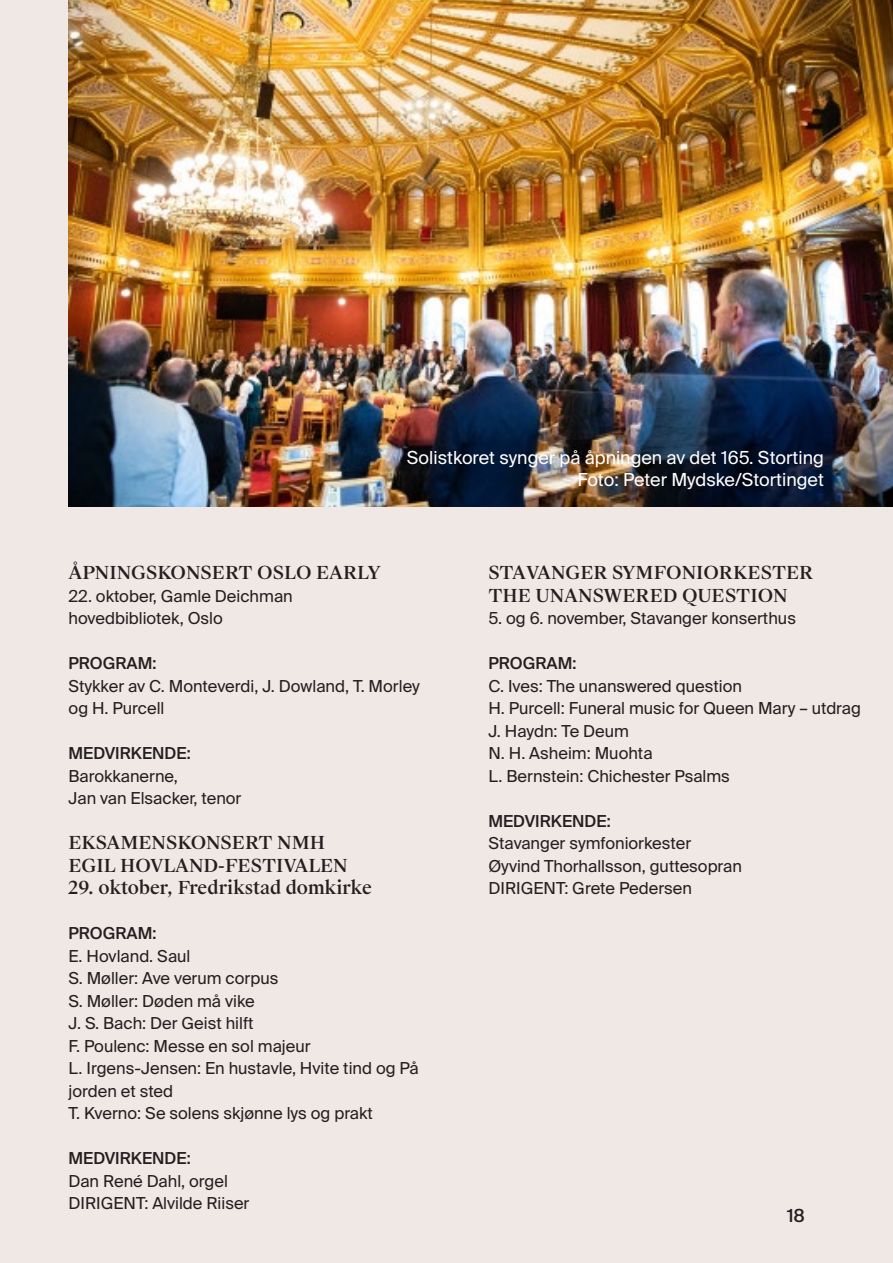
<style>
.page{position:relative;width:893px;height:1263px;background:#f0e8e5}
.page>*{position:absolute;margin:0;border:0;box-sizing:border-box;transform-origin:0 0}
.t1{font:500 18px "Suisse Works";color:#231f20}
.t2{font:18px "Suisse Intl";color:#fff}
.t3{font:500 18px "Suisse Intl";color:#231f20}
.t4{font:16.5px/22.5px "Suisse Intl";color:#231f20}
.t5{font:500 16.5px "Suisse Intl";color:#231f20}
</style>
<div class="page">
<img style="left:69px;top:0;width:824px;height:506px">
<p class="t2" style="left:407px;top:447px;width:419px">Solistkoret synger på åpningen av det 165. Storting</p>
<p class="t2" style="left:577px;top:469px;width:248px">Foto: Peter Mydske/Stortinget</p>
<p class="t1" style="left:69px;top:561px;width:314px">ÅPNINGSKONSERT OSLO EARLY</p>
<p class="t4" style="left:69px;top:585px;width:226px">22. oktober, Gamle Deichman</p>
<p class="t4" style="left:69px;top:607px;width:156px">hovedbibliotek, Oslo</p>
<p class="t5" style="left:69px;top:654px;width:89px">PROGRAM:</p>
<p class="t4" style="left:69px;top:675px;width:353px">Stykker av C. Monteverdi, J. Dowland, T. Morley</p>
<p class="t4" style="left:69px;top:697px;width:97px">og H. Purcell</p>
<p class="t5" style="left:69px;top:744px;width:124px">MEDVIRKENDE:</p>
<p class="t4" style="left:69px;top:765px;width:111px">Barokkanerne,</p>
<p class="t4" style="left:69px;top:787px;width:174px">Jan van Elsacker, tenor</p>
<p class="t1" style="left:69px;top:831px;width:258px">EKSAMENSKONSERT NMH</p>
<p class="t1" style="left:69px;top:854px;width:281px">EGIL HOVLAND-FESTIVALEN</p>
<p class="t1" style="left:69px;top:876px;width:305px">29. oktober, Fredrikstad domkirke</p>
<p class="t5" style="left:69px;top:924px;width:89px">PROGRAM:</p>
<p class="t4" style="left:69px;top:945px;width:123px">E. Hovland. Saul</p>
<p class="t4" style="left:69px;top:967px;width:211px">S. Møller: Ave verum corpus</p>
<p class="t4" style="left:69px;top:990px;width:188px">S. Møller: Døden må vike</p>
<p class="t4" style="left:69px;top:1012px;width:186px">J. S. Bach: Der Geist hilft</p>
<p class="t4" style="left:69px;top:1035px;width:244px">F. Poulenc: Messe en sol majeur</p>
<p class="t4" style="left:69px;top:1057px;width:352px">L. Irgens-Jensen: En hustavle, Hvite tind og På jorden et sted</p>
<p class="t4" style="left:69px;top:1102px;width:306px">T. Kverno: Se solens skjønne lys og prakt</p>
<p class="t5" style="left:69px;top:1149px;width:124px">MEDVIRKENDE:</p>
<p class="t4" style="left:69px;top:1170px;width:161px">Dan René Dahl, orgel</p>
<p class="t4" style="left:69px;top:1192px;width:182px">DIRIGENT: Alvilde Riiser</p>
<p class="t1" style="left:488px;top:561px;width:326px">STAVANGER SYMFONIORKESTER</p>
<p class="t1" style="left:488px;top:584px;width:301px">THE UNANSWERED QUESTION</p>
<p class="t4" style="left:488px;top:607px;width:309px">5. og 6. november, Stavanger konserthus</p>
<p class="t5" style="left:488px;top:654px;width:89px">PROGRAM:</p>
<p class="t4" style="left:488px;top:675px;width:255px">C. Ives: The unanswered question</p>
<p class="t4" style="left:488px;top:697px;width:374px">H. Purcell: Funeral music for Queen Mary – utdrag</p>
<p class="t4" style="left:488px;top:720px;width:142px">J. Haydn: Te Deum</p>
<p class="t4" style="left:488px;top:742px;width:166px">N. H. Asheim: Muohta</p>
<p class="t4" style="left:488px;top:765px;width:243px">L. Bernstein: Chichester Psalms</p>
<p class="t5" style="left:488px;top:811px;width:124px">MEDVIRKENDE:</p>
<p class="t4" style="left:488px;top:832px;width:204px">Stavanger symfoniorkester</p>
<p class="t4" style="left:488px;top:855px;width:255px">Øyvind Thorhallsson, guttesopran</p>
<p class="t4" style="left:488px;top:877px;width:205px">DIRIGENT: Grete Pedersen</p>
<p class="t3" style="left:787px;top:1205px;width:19px">18</p>
</div>
